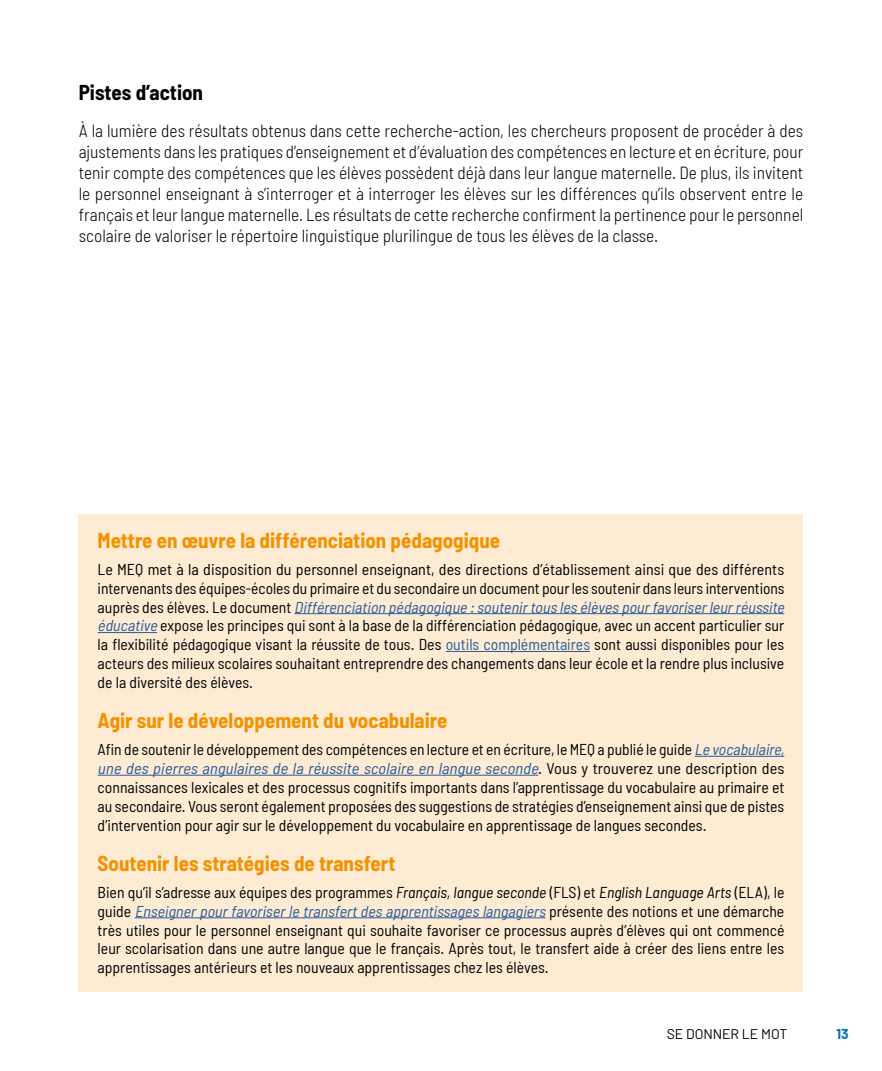
<style>
.page{position:relative;width:882px;height:1071px;background:#fff}
.page>*{position:absolute;margin:0;border:0;box-sizing:border-box;transform-origin:0 0}
.t1{font:700 semi-condensed 21px "Barlow";color:#f39200}
.t2{font:700 semi-condensed 21px "Barlow";color:#000}
.t3{font:300 semi-condensed 17.5px/21px "Barlow";color:#000;text-align:justify}
.t4{font:semi-condensed 15.75px/18.9px "Barlow";color:#000}
.t5{font:14px "Barlow";color:#000}
.t6{font:700 14px "Barlow";color:#0070b9}
.s1{font-style:italic;color:#275b9b}
.s2{color:#275b9b}
.s3{font-style:italic}
</style>
<div class="page">
<div style="left:79px;top:514px;width:724px;height:478px;background:#feebd3"></div>
<hr style="left:294px;top:613px;width:490px;height:1px;background:#275b9b">
<hr style="left:98px;top:632px;width:59px;height:1px;background:#275b9b">
<hr style="left:446px;top:651px;width:144px;height:1px;background:#275b9b">
<hr style="left:695px;top:756px;width:89px;height:1px;background:#275b9b">
<hr style="left:98px;top:775px;width:440px;height:1px;background:#275b9b">
<hr style="left:135px;top:917px;width:410px;height:1px;background:#275b9b">
<h1 class="t2" style="left:79px;top:79px;width:126px">Pistes d’action</h1>
<p class="t3" style="left:79px;top:119px;width:726px">À la lumière des résultats obtenus dans cette recherche-action, les chercheurs proposent de procéder à des ajustements dans les pratiques d’enseignement et d’évaluation des compétences en lecture et en écriture, pour tenir compte des compétences que les élèves possèdent déjà dans leur langue maternelle. De plus, ils invitent le personnel enseignant à s’interroger et à interroger les élèves sur les différences qu’ils observent entre le français et leur langue maternelle. Les résultats de cette recherche confirment la pertinence pour le personnel scolaire de valoriser le répertoire linguistique plurilingue de tous les élèves de la classe.</p>
<h1 class="t1" style="left:98px;top:527px;width:404px">Mettre en œuvre la différenciation pédagogique</h1>
<p class="t4" style="left:98px;top:559px;width:692px">Le MEQ met à la disposition du personnel enseignant, des directions d’établissement ainsi que des différents intervenants des équipes-écoles du primaire et du secondaire un document pour les soutenir dans leurs interventions a u p r è s d e s é l è v e s . L e d o c u m e n t <span class="s1">Différenciation pédagogique :soutenirtous les élèves pourfavoriserleurréussite éducative</span> expose les principes qui sont à la base de la différenciation pédagogique, avec un accent particulier sur la flexibilité pédagogique visant la réussite de tous. Des <span class="s2">outils complémentaires</span> sont aussi disponibles pour les acteurs des milieux scolaires souhaitant entreprendre des changements dans leur école et la rendre plus inclusive de la diversité des élèves.</p>
<h1 class="t1" style="left:98px;top:708px;width:351px">Agir sur le développement du vocabulaire</h1>
<p class="t4" style="left:98px;top:740px;width:692px">Afin de soutenir le développement des compétences en lecture et en écriture, le MEQ a publié le guide <span class="s1">Le vocabulaire, une des pierres angulaires de la réussite scolaire en langue seconde</span>. Vo u s y t ro u v e r e z u n e d e s c r i p t i o n d e s connaissances lexicales et des processus cognitifs importants dans l’apprentissage du vocabulaire au primaire et au secondaire. Vous seront également proposées des suggestions de stratégies d’enseignement ainsi que de pistes d’intervention pour agir sur le développement du vocabulaire en apprentissage de langues secondes.</p>
<h1 class="t1" style="left:98px;top:850px;width:299px">Soutenir les stratégies de transfert</h1>
<p class="t4" style="left:98px;top:882px;width:688px;text-align:justify">Bien qu’il s’adresse aux équipes des programmes <span class="s3">Français, langue seconde</span> (FLS) et <span class="s3">English Language Arts</span> (ELA), le g u i d e <span class="s1">Enseignerpourfavoriserle transfertdes apprentissages langagiers</span> p r é s e n t e d e s n o t i o n s e t u n e d é m a r c h e très utiles pour le personnel enseignant qui souhaite favoriser ce processus auprès d’élèves qui ont commencé leur scolarisation dans une autre langue que le français. Après tout, le transfert aide à créer des liens entre les apprentissages antérieurs et les nouveaux apprentissages chez les élèves.</p>
<p class="t5" style="left:667px;top:1025px;width:122px">SE DONNER LE MOT</p>
<p class="t6" style="left:836px;top:1025px;width:14px">13</p>
</div>
